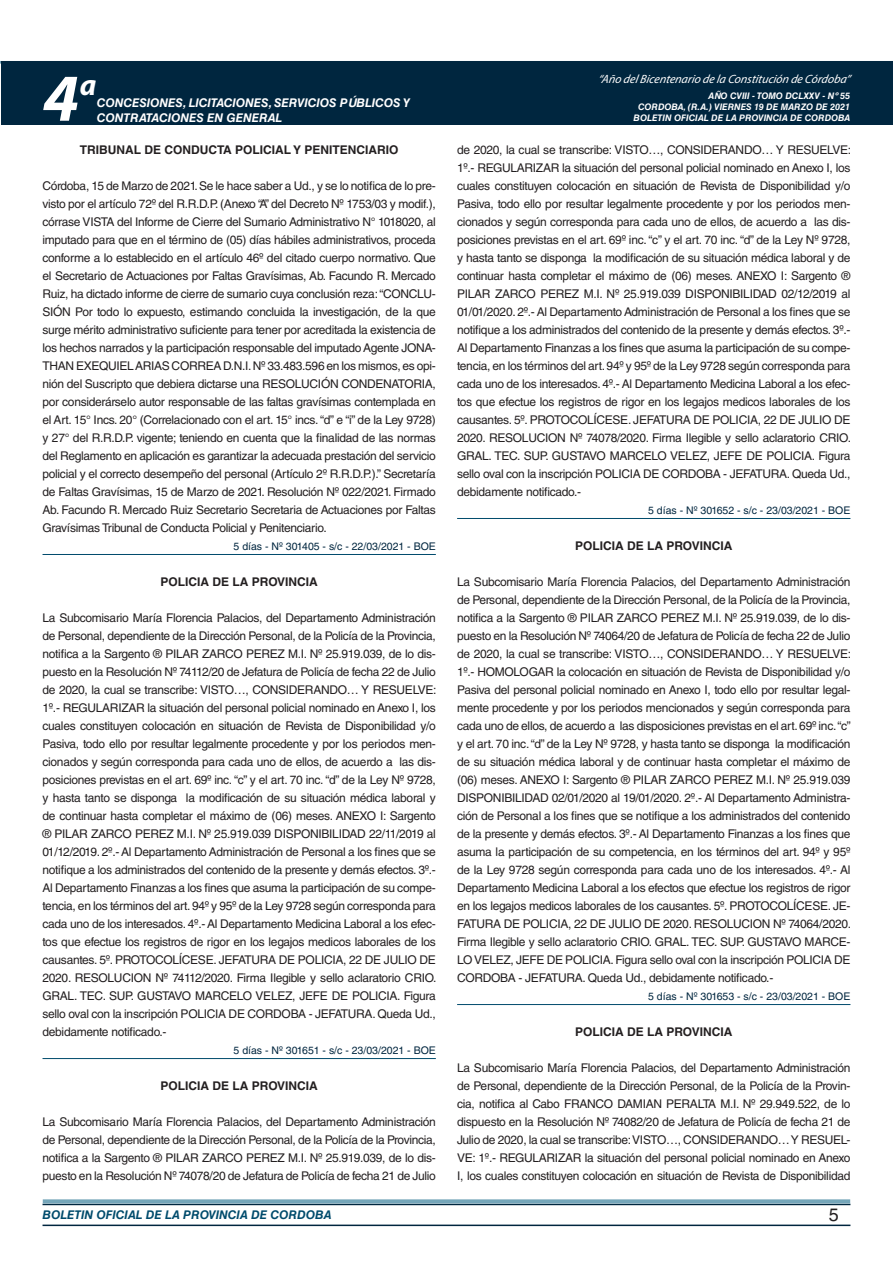
<style>
.page{position:relative;width:893px;height:1263px;background:#fff}
.page>*{position:absolute;margin:0;border:0;box-sizing:border-box;transform-origin:0 0}
.t1{font:italic 700 67.5px "Myriad Pro";color:#fff}
.t2{font:italic 700 30px "Myriad Pro";color:#fff}
.t3{font:18px "Helvetica LT Std";color:#231f20}
.TEXTO_BASE{font:12px/18px "Helvetica LT Std";letter-spacing:-.025em;color:#231f20;text-align:justify}
.RESUELVE{font:700 12px "Helvetica LT Std";color:#231f20}
.t4{font:italic 700 12px/14.4px "Helvetica LT Std";color:#fff}
.t5{font:italic 12px "Myriad Pro";color:#fff}
.t6{font:italic 700 12px "Helvetica LT Std";color:#004b6c}
.FECHA_DE_VENCIMIENTO{font:10.5px "Helvetica LT Std";color:#00263f}
.t7{font:italic 700 9px/10.8px "Helvetica LT Std";color:#fff;text-align:right}
</style>
<div class="page">
<hr style="left:43px;top:1224px;width:807px;height:2px;background:#00263f">
<div style="left:42px;top:1198px;width:809px;height:8px;background:#fff;opacity:.75"></div>
<div style="left:1px;top:61px;width:892px;height:64px;background:#00263f"></div>
<hr style="left:43px;top:554px;width:393px;height:1px;background:#004b6c">
<hr style="left:43px;top:1058px;width:393px;height:1px;background:#004b6c">
<hr style="left:457px;top:518px;width:393px;height:1px;background:#004b6c">
<hr style="left:457px;top:1004px;width:393px;height:1px;background:#004b6c">
<h1 class="t1" style="left:43px;top:54px;width:38px">4</h1>
<h2 class="t2" style="left:80px;top:66px;width:18px">a</h2>
<p class="t4" style="left:97px;top:96px;width:315px">CONCESIONES, LICITACIONES, SERVICIOS PÚBLICOS Y<br>CONTRATACIONES EN GENERAL</p>
<p class="t5" style="left:598px;top:72px;width:254px">“Año delBicentenario de la Constitución de Córdoba”</p>
<p class="t7" style="left:638px;top:91px;width:214px">AÑO CVIII - TOMO DCLXXV - Nº 55<br>CORDOBA, (R.A.) VIERNES 19 DE MARZO DE 2021</p>
<p class="t7" style="left:634px;top:112px;width:218px">BOLETIN OFICIAL DE LA PROVINCIA DE CORDOBA</p>
<p class="RESUELVE" style="left:80px;top:142px;width:320px">TRIBUNAL DE CONDUCTA POLICIAL Y PENITENCIARIO</p>
<p class="TEXTO_BASE" style="left:43px;top:177px;width:395px">Córdoba, 15 de Marzo de 2021. Se le hace saber a Ud., y se lo notifica de lo pre&shy;visto por el artículo 72º del R.R.D.P. (Anexo “A” del Decreto Nº 1753/03 y modif.), córrase VISTA del Informe de Cierre del Sumario Administrativo N° 1018020, al imputado para que en el término de (05) días hábiles administrativos, proceda conforme a lo establecido en el artículo 46º del citado cuerpo normativo. Que el Secretario de Actuaciones por Faltas Gravísimas, Ab. Facundo R. Mercado Ruiz, ha dictado informe de cierre de sumario cuya conclusión reza: “CONCLU-SIÓN Por todo lo expuesto, estimando concluida la investigación, de la que surge mérito administrativo suficiente para tener por acreditada la existencia de los hechos narrados y la participación responsable del imputado Agente JONA-THAN EXEQUIEL ARIAS CORREA D.N.I. Nº 33.483.596 en los mismos, es opi&shy;nión del Suscripto que debiera dictarse una RESOLUCIÓN CONDENATORIA, por considerárselo autor responsable de las faltas gravísimas contemplada en el Art. 15° Incs. 20° (Correlacionado con el art. 15° incs. “d” e “i” de la Ley 9728) y 27° del R.R.D.P. vigente; teniendo en cuenta que la finalidad de las normas del Reglamento en aplicación es garantizar la adecuada prestación del servicio policial y el correcto desempeño del personal (Artículo 2º R.R.D.P.).” Secretaría de Faltas Gravísimas, 15 de Marzo de 2021. Resolución Nº 022/2021. Firmado Ab. Facundo R. Mercado Ruiz Secretario Secretaria de Actuaciones por Faltas Gravísimas Tribunal de Conducta Policial y Penitenciario.</p>
<p class="FECHA_DE_VENCIMIENTO" style="left:234px;top:540px;width:204px">5 días - Nº 301405 - s/c - 22/03/2021 - BOE</p>
<p class="RESUELVE" style="left:161px;top:574px;width:159px">POLICIA DE LA PROVINCIA</p>
<p class="TEXTO_BASE" style="left:43px;top:609px;width:396px">La Subcomisario María Florencia Palacios, del Departamento Administración de Personal, dependiente de la Dirección Personal, de la Policía de la Provincia, notifica a la Sargento ® PILAR ZARCO PEREZ M.I. Nº 25.919.039, de lo dis&shy;puesto en la Resolución Nº 74112/20 de Jefatura de Policía de fecha 22 de Julio de 2020, la cual se transcribe: VISTO…, CONSIDERANDO… Y RESUELVE:<br>1º.- REGULARIZAR la situación del personal policial nominado en Anexo I, los cuales constituyen colocación en situación de Revista de Disponibilidad y/o Pasiva, todo ello por resultar legalmente procedente y por los periodos men&shy;cionados y según corresponda para cada uno de ellos, de acuerdo a las dis&shy;posiciones previstas en el art. 69º inc. “c” y el art. 70 inc. “d” de la Ley Nº 9728, y hasta tanto se disponga la modificación de su situación médica laboral y de continuar hasta completar el máximo de (06) meses. ANEXO I: Sargento ® PILAR ZARCO PEREZ M.I. Nº 25.919.039 DISPONIBILIDAD 22/11/2019 al 01/12/2019. 2º.- Al Departamento Administración de Personal a los fines que se notifique a los administrados del contenido de la presente y demás efectos. 3º.- Al Departamento Finanzas a los fines que asuma la participación de su compe&shy;tencia, en los términos del art. 94º y 95º de la Ley 9728 según corresponda para cada uno de los interesados. 4º.- Al Departamento Medicina Laboral a los efec&shy;tos que efectue los registros de rigor en los legajos medicos laborales de los causantes. 5º. PROTOCOLÍCESE. JEFATURA DE POLICIA, 22 DE JULIO DE 2020. RESOLUCION Nº 74112/2020. Firma Ilegible y sello aclaratorio CRIO.<br>GRAL. TEC. SUP. GUSTAVO MARCELO VELEZ, JEFE DE POLICIA. Figura sello oval con la inscripción POLICIA DE CORDOBA - JEFATURA. Queda Ud., debidamente notificado.-</p>
<p class="FECHA_DE_VENCIMIENTO" style="left:234px;top:1044px;width:204px">5 días - Nº 301651 - s/c - 23/03/2021 - BOE</p>
<p class="RESUELVE" style="left:161px;top:1078px;width:159px">POLICIA DE LA PROVINCIA</p>
<p class="TEXTO_BASE" style="left:43px;top:1113px;width:395px">La Subcomisario María Florencia Palacios, del Departamento Administración de Personal, dependiente de la Dirección Personal, de la Policía de la Provincia, notifica a la Sargento ® PILAR ZARCO PEREZ M.I. Nº 25.919.039, de lo dis&shy;puesto en la Resolución Nº 74078/20 de Jefatura de Policía de fecha 21 de Julio</p>
<p class="TEXTO_BASE" style="left:457px;top:141px;width:395px">de 2020, la cual se transcribe: VISTO…, CONSIDERANDO… Y RESUELVE:<br>1º.- REGULARIZAR la situación del personal policial nominado en Anexo I, los cuales constituyen colocación en situación de Revista de Disponibilidad y/o Pasiva, todo ello por resultar legalmente procedente y por los periodos men&shy;cionados y según corresponda para cada uno de ellos, de acuerdo a las dis&shy;posiciones previstas en el art. 69º inc. “c” y el art. 70 inc. “d” de la Ley Nº 9728, y hasta tanto se disponga la modificación de su situación médica laboral y de continuar hasta completar el máximo de (06) meses. ANEXO I: Sargento ® PILAR ZARCO PEREZ M.I. Nº 25.919.039 DISPONIBILIDAD 02/12/2019 al 01/01/2020. 2º.- Al Departamento Administración de Personal a los fines que se notifique a los administrados del contenido de la presente y demás efectos. 3º.- Al Departamento Finanzas a los fines que asuma la participación de su compe&shy;tencia, en los términos del art. 94º y 95º de la Ley 9728 según corresponda para cada uno de los interesados. 4º.- Al Departamento Medicina Laboral a los efec&shy;tos que efectue los registros de rigor en los legajos medicos laborales de los causantes. 5º. PROTOCOLÍCESE. JEFATURA DE POLICIA, 22 DE JULIO DE 2020. RESOLUCION Nº 74078/2020. Firma Ilegible y sello aclaratorio CRIO.<br>GRAL. TEC. SUP. GUSTAVO MARCELO VELEZ, JEFE DE POLICIA. Figura sello oval con la inscripción POLICIA DE CORDOBA - JEFATURA. Queda Ud., debidamente notificado.-</p>
<p class="FECHA_DE_VENCIMIENTO" style="left:648px;top:504px;width:204px">5 días - Nº 301652 - s/c - 23/03/2021 - BOE</p>
<p class="RESUELVE" style="left:575px;top:538px;width:159px">POLICIA DE LA PROVINCIA</p>
<p class="TEXTO_BASE" style="left:457px;top:573px;width:395px">La Subcomisario María Florencia Palacios, del Departamento Administración de Personal, dependiente de la Dirección Personal, de la Policía de la Provincia, notifica a la Sargento ® PILAR ZARCO PEREZ M.I. Nº 25.919.039, de lo dis&shy;puesto en la Resolución Nº 74064/20 de Jefatura de Policía de fecha 22 de Julio de 2020, la cual se transcribe: VISTO…, CONSIDERANDO… Y RESUELVE:<br>1º.- HOMOLOGAR la colocación en situación de Revista de Disponibilidad y/o Pasiva del personal policial nominado en Anexo I, todo ello por resultar legal&shy;mente procedente y por los periodos mencionados y según corresponda para cada uno de ellos, de acuerdo a las disposiciones previstas en el art. 69º inc. “c” y el art. 70 inc. “d” de la Ley Nº 9728, y hasta tanto se disponga la modificación de su situación médica laboral y de continuar hasta completar el máximo de (06) meses. ANEXO I: Sargento ® PILAR ZARCO PEREZ M.I. Nº 25.919.039<br>DISPONIBILIDAD 02/01/2020 al 19/01/2020. 2º.- Al Departamento Administra&shy;ción de Personal a los fines que se notifique a los administrados del contenido de la presente y demás efectos. 3º.- Al Departamento Finanzas a los fines que asuma la participación de su competencia, en los términos del art. 94º y 95º de la Ley 9728 según corresponda para cada uno de los interesados. 4º.- Al Departamento Medicina Laboral a los efectos que efectue los registros de rigor en los legajos medicos laborales de los causantes. 5º. PROTOCOLÍCESE. JE-FATURA DE POLICIA, 22 DE JULIO DE 2020. RESOLUCION Nº 74064/2020.<br>Firma Ilegible y sello aclaratorio CRIO. GRAL. TEC. SUP. GUSTAVO MARCE-LO VELEZ, JEFE DE POLICIA. Figura sello oval con la inscripción POLICIA DE CORDOBA - JEFATURA. Queda Ud., debidamente notificado.-</p>
<p class="FECHA_DE_VENCIMIENTO" style="left:648px;top:990px;width:204px">5 días - Nº 301653 - s/c - 23/03/2021 - BOE</p>
<p class="RESUELVE" style="left:575px;top:1024px;width:159px">POLICIA DE LA PROVINCIA</p>
<p class="TEXTO_BASE" style="left:457px;top:1059px;width:395px">La Subcomisario María Florencia Palacios, del Departamento Administración de Personal, dependiente de la Dirección Personal, de la Policía de la Provin&shy;cia, notifica al Cabo FRANCO DAMIAN PERALTA M.I. Nº 29.949.522, de lo dispuesto en la Resolución Nº 74082/20 de Jefatura de Policía de fecha 21 de Julio de 2020, la cual se transcribe: VISTO…, CONSIDERANDO… Y RESUEL-VE: 1º.- REGULARIZAR la situación del personal policial nominado en Anexo I, los cuales constituyen colocación en situación de Revista de Disponibilidad</p>
<p class="t6" style="left:43px;top:1208px;width:290px">BOLETIN OFICIAL DE LA PROVINCIA DE CORDOBA</p>
<h3 class="t3" style="left:829px;top:1204px;width:12px">5</h3>
</div>
